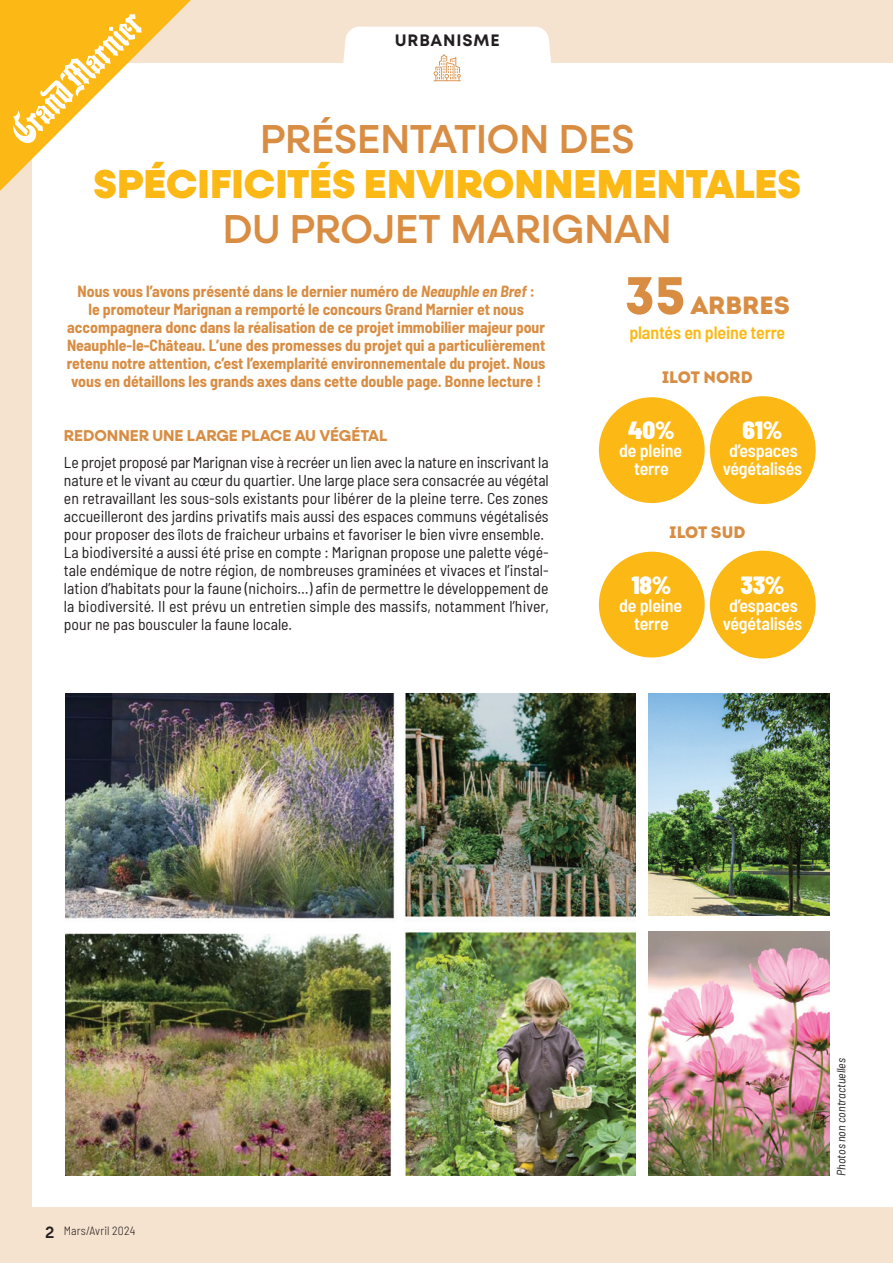
<style>
.page{position:relative;width:893px;height:1263px;background:#f5e3cf}
.page>*{position:absolute;margin:0;border:0;box-sizing:border-box;transform-origin:0 0}
.t1{font:500 40.5px "Neulis";color:#d88d43}
.t2{font:900 40.5px "Neulis";letter-spacing:.005em;color:#fcb814}
.t3{font:900 semi-condensed 24.9px "Barlow";letter-spacing:-.01em;color:#fff}
.t4{font:24.9px "Intro Black Caps";color:#d88d43}
.t5{font:600 semi-condensed 18px/18px "Barlow";letter-spacing:-.01em;color:#fff;text-align:center}
.t6{font:600 semi-condensed 18px "Barlow";letter-spacing:-.01em;color:#fcb814}
.t7{font:16.65px "Intro Black Caps";color:#d88d43}
.t8{font:700 16.5px "Mont";letter-spacing:.05em;color:#231f20}
.t9{font:semi-condensed 15.75px/18px "Barlow";color:#231f20}
.t10{font:700 semi-condensed 15.75px/18px "Barlow";color:#d88d43;text-align:center}
.t11{font:700 15.75px "Neulis Alt";color:#d88d43}
.t12{font:italic semi-condensed 12px "Barlow";color:#231f20}
.t13{font:300 semi-condensed 12px "Barlow";letter-spacing:.01em;color:#231f20}
.s1{font-style:italic}
.s2{font-size:52.5px}
.s3{font-family:"Neulis Alt";font-weight:500;font-stretch:normal;font-size:16.5px}
</style>
<div class="page">
<div style="left:33px;top:63px;width:860px;height:1143px;background:#fff"></div>
<div style="left:343px;top:27px;width:208px;height:55px;background:#fff"></div>
<div style="left:599px;top:397px;width:106px;height:106px;background:#fcb814;border-radius:50%"></div>
<div style="left:710px;top:396px;width:106px;height:108px;background:#fcb814;border-radius:50%"></div>
<div style="left:599px;top:552px;width:106px;height:105px;background:#fcb814;border-radius:50%"></div>
<div style="left:710px;top:551px;width:106px;height:107px;background:#fcb814;border-radius:50%"></div>
<img style="left:65px;top:693px;width:571px;height:483px">
<img style="left:648px;top:931px;width:181px;height:245px">
<img style="left:648px;top:693px;width:181px;height:223px">
<svg style="left:0;top:0;width:191px;height:191px"></svg>
<p class="t8" style="left:395px;top:30px;width:106px">URBANISME</p>
<h1 class="t1" style="left:260px;top:115px;width:376px">PRÉSENTATION DES</h1>
<h1 class="t2" style="left:94px;top:159px;width:709px">SPÉCIFICITÉS ENVIRONNEMENTALES</h1>
<h1 class="t1" style="left:223px;top:205px;width:450px">DU PROJET MARIGNAN</h1>
<p class="t10" style="left:67px;top:281px;width:480px">Nous vous l’avons présenté dans le dernier numéro de <span class="s1">Neauphle en Bref</span> :<br>le promoteur Marignan a remporté le concours Grand Marnier et nous accompagnera donc dans la réalisation de ce projet immobilier majeur pour Neauphle-le-Château. L’une des promesses du projet qui a particulièrement retenu notre attention, c’est l’exemplarité environnementale du projet. Nous vous en détaillons les grands axes dans cette double page. Bonne lecture !</p>
<h2 class="t4" style="left:625px;top:289px;width:167px"><span class="s2">35</span> ARBRES</h2>
<p class="t6" style="left:629px;top:320px;width:157px">plantés en pleine terre</p>
<p class="t7" style="left:662px;top:366px;width:93px">ILOT NORD</p>
<h2 class="t3" style="left:628px;top:412px;width:48px">40%</h2>
<p class="t5" style="left:619px;top:440px;width:65px">de pleine terre</p>
<h2 class="t3" style="left:742px;top:412px;width:41px">61%</h2>
<p class="t5" style="left:723px;top:440px;width:81px">d’espaces végétalisés</p>
<p class="t11" style="left:64px;top:426px;width:325px">REDONNER UNE LARGE PLACE AU VÉGÉTAL</p>
<p class="t9" style="left:64px;top:452px;width:487px">Le projet proposé par Marignan vise à recréer un lien avec la nature en inscrivant la nature et le vivant au cœur du quartier. Une large place sera consacrée au végétal en retravaillant les sous-sols existants pour libérer de la pleine terre. Ces zones accueilleront des jardins privatifs mais aussi des espaces communs végétalisés pour proposer des îlots de fraicheur urbains et favoriser le bien vivre ensemble.<br>La biodiversité a aussi été prise en compte : Marignan propose une palette végé&shy;tale endémique de notre région, de nombreuses graminées et vivaces et l’instal&shy;lation d’habitats pour la faune (nichoirs…) afin de permettre le développement de la biodiversité. Il est prévu un entretien simple des massifs, notamment l’hiver, pour ne pas bousculer la faune locale.</p>
<p class="t7" style="left:669px;top:521px;width:78px">ILOT SUD</p>
<h2 class="t3" style="left:631px;top:566px;width:41px">18%</h2>
<p class="t5" style="left:619px;top:595px;width:65px">de pleine terre</p>
<h2 class="t3" style="left:740px;top:566px;width:46px">33%</h2>
<p class="t5" style="left:723px;top:595px;width:81px">d’espaces végétalisés</p>
<p class="t13" style="left:45px;top:1222px;width:92px"><span class="s3">2</span> Mars/Avril 2024</p>
<p class="t12" style="left:832px;top:1176px;width:119px;rotate:-90deg">Photos non contractuelles</p>
</div>
